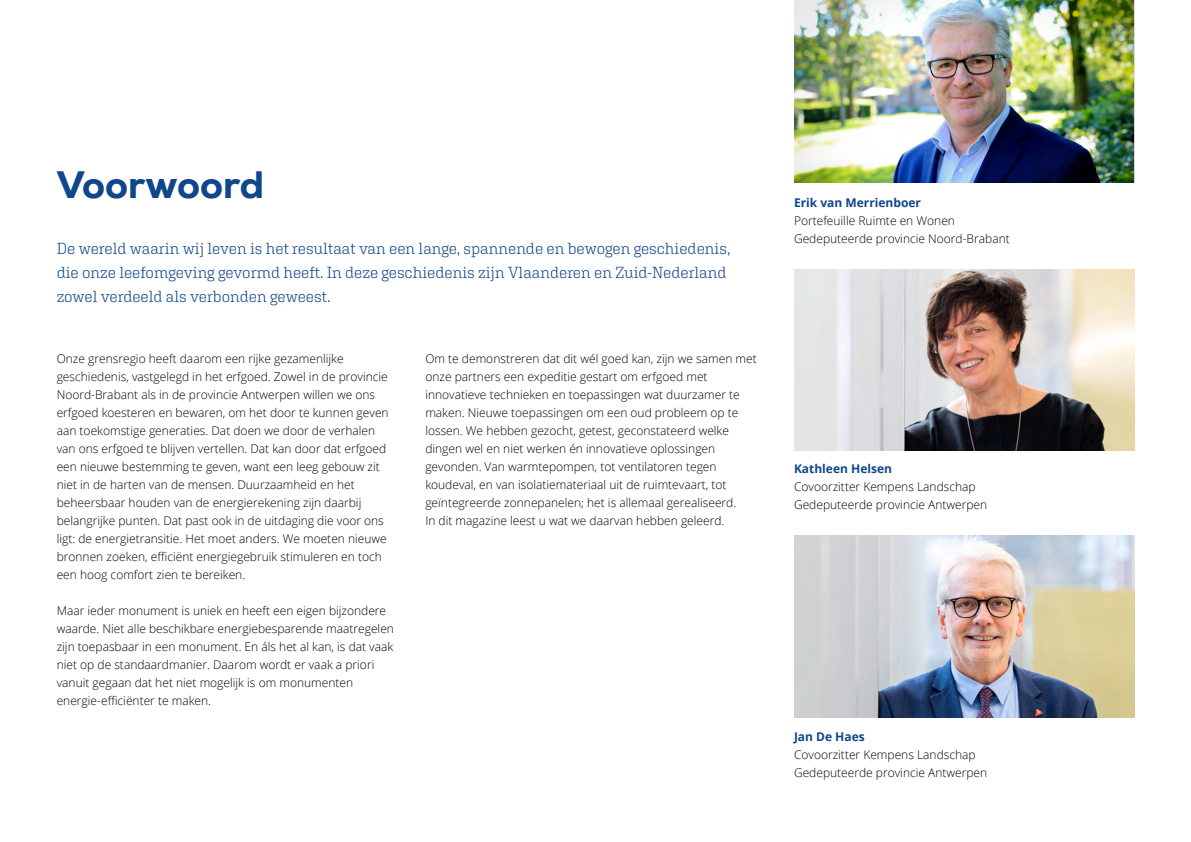
<style>
.page{position:relative;width:1191px;height:842px;background:#fff}
.page>*{position:absolute;margin:0;border:0;box-sizing:border-box;transform-origin:0 0}
.t1{font:800 38px "Nexa";color:#10468b}
.t2{font:300 16px/24px "Aglet Slab";letter-spacing:-.005em;color:#10468b}
.t3{font:300 12px/18px "Open Sans";color:#000}
.t4{font:700 12px "Open Sans";color:#10468b}
</style>
<div class="page">
<img style="left:794px;top:536px;width:340px;height:181px">
<img style="left:794px;top:269px;width:340px;height:182px">
<img style="left:794px;top:0;width:339px;height:183px">
<h1 class="t1" style="left:57px;top:161px;width:209px">Voorwoord</h1>
<h2 class="t2" style="left:57px;top:236px;width:675px">De wereld waarin wij leven is het resultaat van een lange, spannende en bewogen geschiedenis, die onze leefomgeving gevormd heeft. In deze geschiedenis zijn Vlaanderen en Zuid-Nederland zowel verdeeld als verbonden geweest.</h2>
<p class="t3" style="left:57px;top:349px;width:333px">Onze grensregio heeft daarom een rijke gezamenlijke geschiedenis, vastgelegd in het erfgoed. Zowel in de provincie Noord-Brabant als in de provincie Antwerpen willen we ons erfgoed koesteren en bewaren, om het door te kunnen geven aan toekomstige generaties. Dat doen we door de verhalen van ons erfgoed te blijven vertellen. Dat kan door dat erfgoed een nieuwe bestemming te geven, want een leeg gebouw zit niet in de harten van de mensen. Duurzaamheid en het beheersbaar houden van de energierekening zijn daarbij belangrijke punten. Dat past ook in de uitdaging die voor ons ligt: de energietransitie. Het moet anders. We moeten nieuwe bronnen zoeken, efficiënt energiegebruik stimuleren en toch een hoog comfort zien te bereiken.</p>
<p class="t3" style="left:57px;top:601px;width:339px">Maar ieder monument is uniek en heeft een eigen bijzondere waarde. Niet alle beschikbare energiebesparende maatregelen zijn toepasbaar in een monument. En áls het al kan, is dat vaak niet op de standaardmanier. Daarom wordt er vaak a priori vanuit gegaan dat het niet mogelijk is om monumenten energie-efficiënter te maken.</p>
<p class="t3" style="left:425px;top:349px;width:333px">Om te demonstreren dat dit wél goed kan, zijn we samen met onze partners een expeditie gestart om erfgoed met innovatieve technieken en toepassingen wat duurzamer te maken. Nieuwe toepassingen om een oud probleem op te lossen. We hebben gezocht, getest, geconstateerd welke dingen wel en niet werken én innovatieve oplossingen gevonden. Van warmtepompen, tot ventilatoren tegen koudeval, en van isolatiemateriaal uit de ruimtevaart, tot geïntegreerde zonnepanelen; het is allemaal gerealiseerd.<br>In dit magazine leest u wat we daarvan hebben geleerd.</p>
<p class="t4" style="left:794px;top:194px;width:128px">Erik van Merrienboer</p>
<p class="t3" style="left:794px;top:211px;width:217px">Portefeuille Ruimte en Wonen<br>Gedeputeerde provincie Noord-Brabant</p>
<p class="t4" style="left:794px;top:461px;width:100px">Kathleen Helsen</p>
<p class="t3" style="left:794px;top:478px;width:195px">Covoorzitter Kempens Landschap<br>Gedeputeerde provincie Antwerpen</p>
<p class="t4" style="left:794px;top:728px;width:72px">Jan De Haes</p>
<p class="t3" style="left:794px;top:745px;width:195px">Covoorzitter Kempens Landschap<br>Gedeputeerde provincie Antwerpen</p>
</div>
